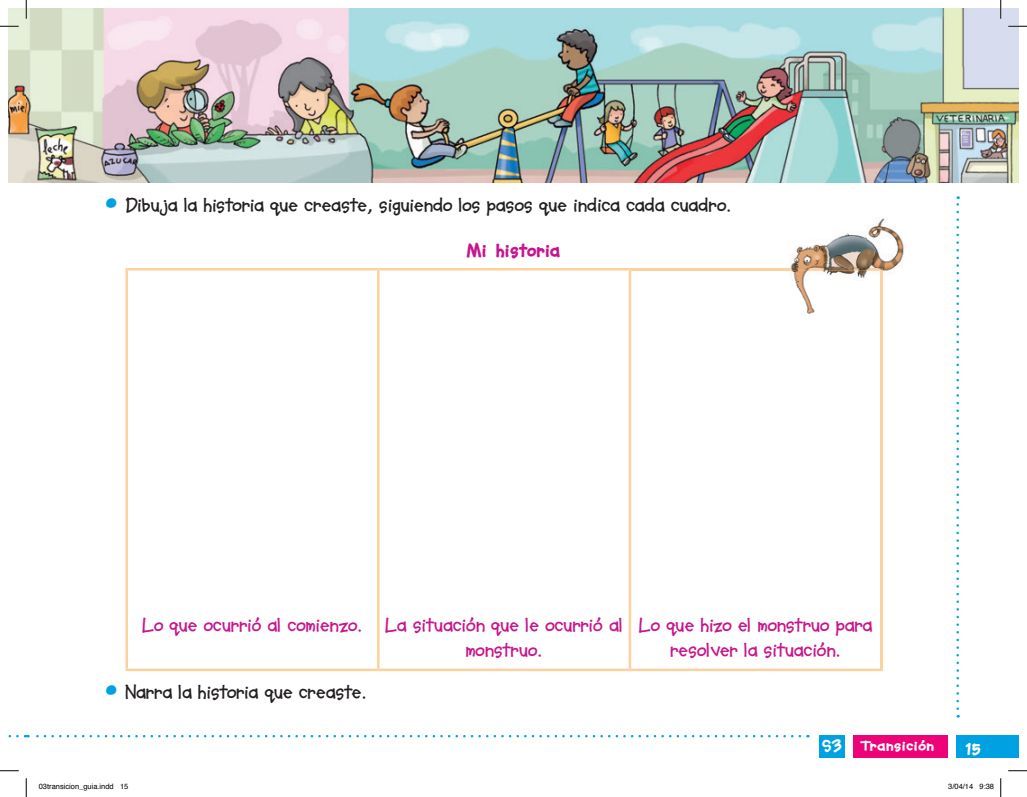
<style>
.page{position:relative;width:1027px;height:797px;background:#fff}
.page>*{position:absolute;margin:0;border:0;box-sizing:border-box;transform-origin:0 0}
.t1{font:700 20px/25px "Soupbone OT";letter-spacing:-.005em;color:#c5168c}
.t2{font:700 20px "Soupbone OT";letter-spacing:-.005em;color:#231f20}
.t3{font:800 20px "Soupbone OT";letter-spacing:-.005em;color:#c5168c}
.t4{font:800 17.5px "Soupbone OT";color:#fff}
.t5{font:800 15px "Soupbone OT";letter-spacing:.02em;color:#fff;scale:1.1 1}
.t6{font:7.5px "Helvetica";color:#000}
.s1{color:#00a1e3}
.s2{font-size:17.5px}
</style>
<div class="page">
<img style="left:9px;top:9px;width:1009px;height:173px">
<div style="left:853px;top:735px;width:95px;height:22px;background:#ed0277"></div>
<div style="left:956px;top:735px;width:62px;height:22px;background:#00a1e3"></div>
<div style="left:819px;top:735px;width:25px;height:22px;background:#00a1e3"></div>
<svg style="left:956px;top:196px;width:3px;height:512px"></svg>
<svg style="left:25px;top:735px;width:775px;height:2px"></svg>
<hr style="left:125px;top:268px;width:253px;height:2px;background:#fdd09e">
<hr style="left:125px;top:270px;width:3px;height:398px;background:#fdd09e">
<hr style="left:378px;top:268px;width:252px;height:2px;background:#fdd09e">
<hr style="left:377px;top:270px;width:3px;height:398px;background:#fdd09e">
<hr style="left:630px;top:268px;width:253px;height:2px;background:#fdd09e">
<hr style="left:629px;top:270px;width:2px;height:398px;background:#fdd09e">
<hr style="left:880px;top:270px;width:3px;height:398px;background:#fdd09e">
<hr style="left:125px;top:668px;width:253px;height:3px;background:#fdd09e">
<hr style="left:378px;top:668px;width:252px;height:3px;background:#fdd09e">
<hr style="left:630px;top:668px;width:253px;height:3px;background:#fdd09e">
<img style="left:789px;top:218px;width:115px;height:96px">
<img style="left:789px;top:268px;width:94px;height:2px">
<img style="left:880px;top:270px;width:3px;height:44px">
<svg style="left:0;top:25px;width:19px;height:2px"></svg>
<svg style="left:1008px;top:25px;width:19px;height:2px"></svg>
<svg style="left:0;top:770px;width:19px;height:1px"></svg>
<svg style="left:1008px;top:770px;width:19px;height:1px"></svg>
<svg style="left:25px;top:0;width:2px;height:19px"></svg>
<svg style="left:25px;top:778px;width:2px;height:19px"></svg>
<svg style="left:1000px;top:0;width:1px;height:19px"></svg>
<svg style="left:1000px;top:778px;width:1px;height:19px"></svg>
<p class="t2" style="left:104px;top:193px;width:629px"><span class="s1">•</span> Dibuja la historia que creaste, siguiendo los pasos que indica cada cuadro.</p>
<p class="t3" style="left:467px;top:238px;width:95px">Mi historia</p>
<p class="t1" style="left:465px;top:612px;width:159px;text-indent:-323px">Lo que ocurrió al comienzo. La situación que le ocurrió al monstruo.</p>
<p class="t1" style="left:639px;top:612px;width:235px;text-align:center">Lo que hizo el monstruo para resolver la situación.</p>
<p class="t2" style="left:104px;top:680px;width:264px"><span class="s1">•</span> Narra la historia que creaste.</p>
<p class="t5" style="left:822px;top:737px;width:104px"><span class="s2">S3</span> Transición</p>
<p class="t4" style="left:965px;top:737px;width:17px">15</p>
<p class="t6" style="left:39px;top:781px;width:91px">03transicion_guia.indd 15</p>
<p class="t6" style="left:948px;top:781px;width:47px">3/04/14 9:38</p>
</div>
